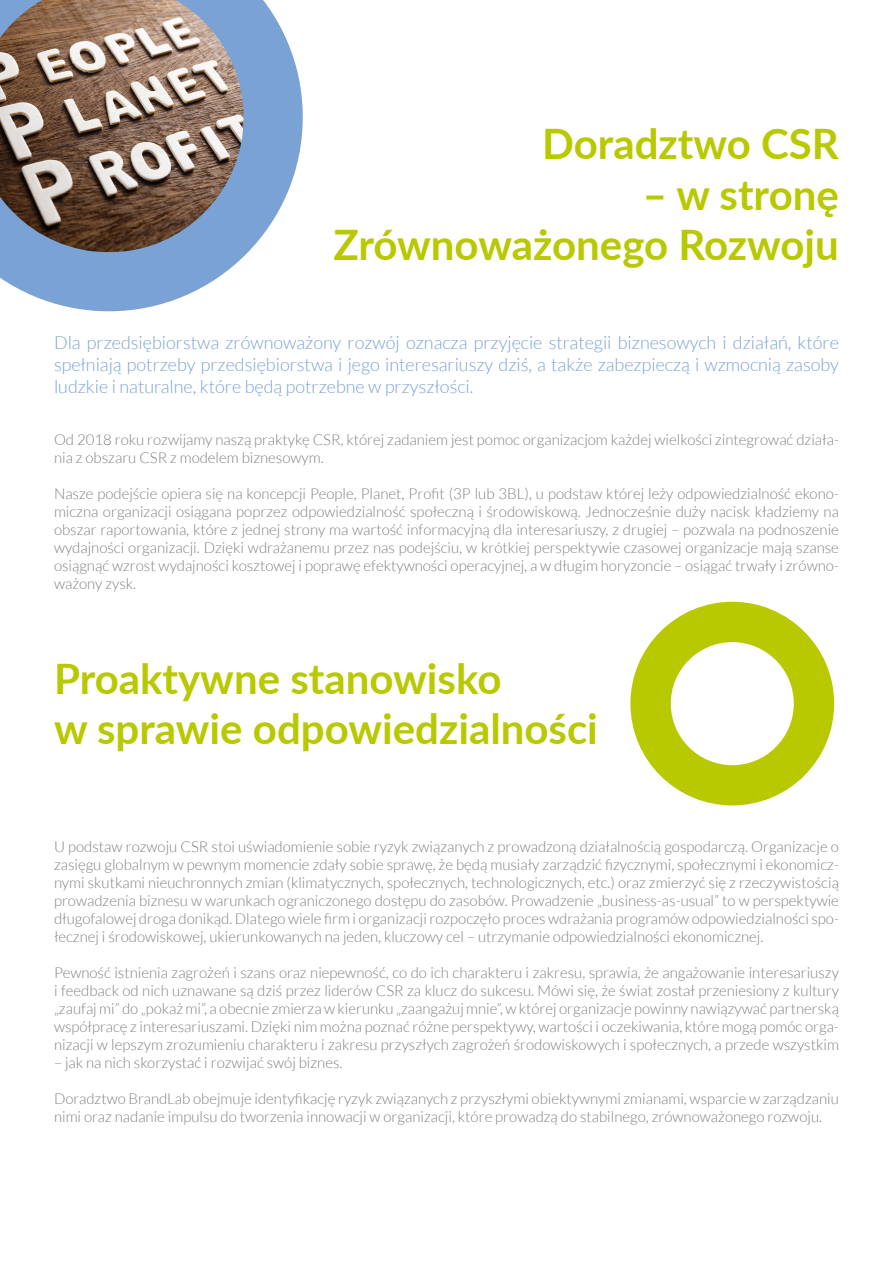
<style>
.page{position:relative;width:893px;height:1263px;background:#fff}
.page>*{position:absolute;margin:0;border:0;box-sizing:border-box;transform-origin:0 0}
.t1{font:700 42px/50.4px "Lato";color:#b8c900;text-align:right}
.t2{font:300 18px/21.6px "Lato";color:#7aa2d5;text-align:justify}
.t3{font:300 15px/18px "Lato";color:#818084;text-align:justify}
</style>
<div class="page">
<svg style="left:0;top:0;width:303px;height:311px"></svg>
<svg style="left:630px;top:602px;width:204px;height:203px"></svg>
<h1 class="t1" style="left:542px;top:117px;width:298px">Doradztwo CSR</h1>
<h1 class="t1" style="left:333px;top:167px;width:507px">– w stronę<br>Zrównoważonego Rozwoju</h1>
<p class="t2" style="left:54px;top:332px;width:786px">Dla przedsiębiorstwa zrównoważony rozwój oznacza przyjęcie strategii biznesowych i działań, które spełniają potrzeby przedsiębiorstwa i jego interesariuszy dziś, a także zabezpieczą i wzmocnią zasoby ludzkie i naturalne, które będą potrzebne w przyszłości.</p>
<p class="t3" style="left:54px;top:430px;width:786px">Od 2018 roku rozwijamy naszą praktykę CSR, której zadaniem jest pomoc organizacjom każdej wielkości zintegrować działa&shy;nia z obszaru CSR z modelem biznesowym.</p>
<p class="t3" style="left:54px;top:484px;width:786px">Nasze podejście opiera się na koncepcji People, Planet, Profit (3P lub 3BL), u podstaw której leży odpowiedzialność ekono&shy;miczna organizacji osiągana poprzez odpowiedzialność społeczną i środowiskową. Jednocześnie duży nacisk kładziemy na obszar raportowania, które z jednej strony ma wartość informacyjną dla interesariuszy, z drugiej – pozwala na podnoszenie wydajności organizacji. Dzięki wdrażanemu przez nas podejściu, w krótkiej perspektywie czasowej organizacje mają szanse osiągnąć wzrost wydajności kosztowej i poprawę efektywności operacyjnej, a w długim horyzoncie – osiągać trwały i zrówno&shy;ważony zysk.</p>
<h1 class="t1" style="left:54px;top:651px;width:545px;text-align:left">Proaktywne stanowisko<br>w sprawie odpowiedzialności</h1>
<p class="t3" style="left:54px;top:838px;width:786px">U podstaw rozwoju CSR stoi uświadomienie sobie ryzyk związanych z prowadzoną działalnością gospodarczą. Organizacje o zasięgu globalnym w pewnym momencie zdały sobie sprawę, że będą musiały zarządzić fizycznymi, społecznymi i ekonomicz&shy;nymi skutkami nieuchronnych zmian (klimatycznych, społecznych, technologicznych, etc.) oraz zmierzyć się z rzeczywistością prowadzenia biznesu w warunkach ograniczonego dostępu do zasobów. Prowadzenie „business-as-usual” to w perspektywie długofalowej droga donikąd. Dlatego wiele firm i organizacji rozpoczęło proces wdrażania programów odpowiedzialności spo&shy;łecznej i środowiskowej, ukierunkowanych na jeden, kluczowy cel – utrzymanie odpowiedzialności ekonomicznej.</p>
<p class="t3" style="left:54px;top:964px;width:786px">Pewność istnienia zagrożeń i szans oraz niepewność, co do ich charakteru i zakresu, sprawia, że angażowanie interesariuszy i feedback od nich uznawane są dziś przez liderów CSR za klucz do sukcesu. Mówi się, że świat został przeniesiony z kultury „zaufaj mi” do „pokaż mi”, a obecnie zmierza w kierunku „zaangażuj mnie”, w której organizacje powinny nawiązywać partnerską współpracę z interesariuszami. Dzięki nim można poznać różne perspektywy, wartości i oczekiwania, które mogą pomóc orga&shy;nizacji w lepszym zrozumieniu charakteru i zakresu przyszłych zagrożeń środowiskowych i społecznych, a przede wszystkim</p>
<p class="t3" style="left:54px;top:1054px;width:290px">– jak na nich skorzystać i rozwijać swój biznes.</p>
<p class="t3" style="left:54px;top:1090px;width:786px">Doradztwo BrandLab obejmuje identyfikację ryzyk związanych z przyszłymi obiektywnymi zmianami, wsparcie w zarządzaniu nimi oraz nadanie impulsu do tworzenia innowacji w organizacji, które prowadzą do stabilnego, zrównoważonego rozwoju.</p>
</div>
